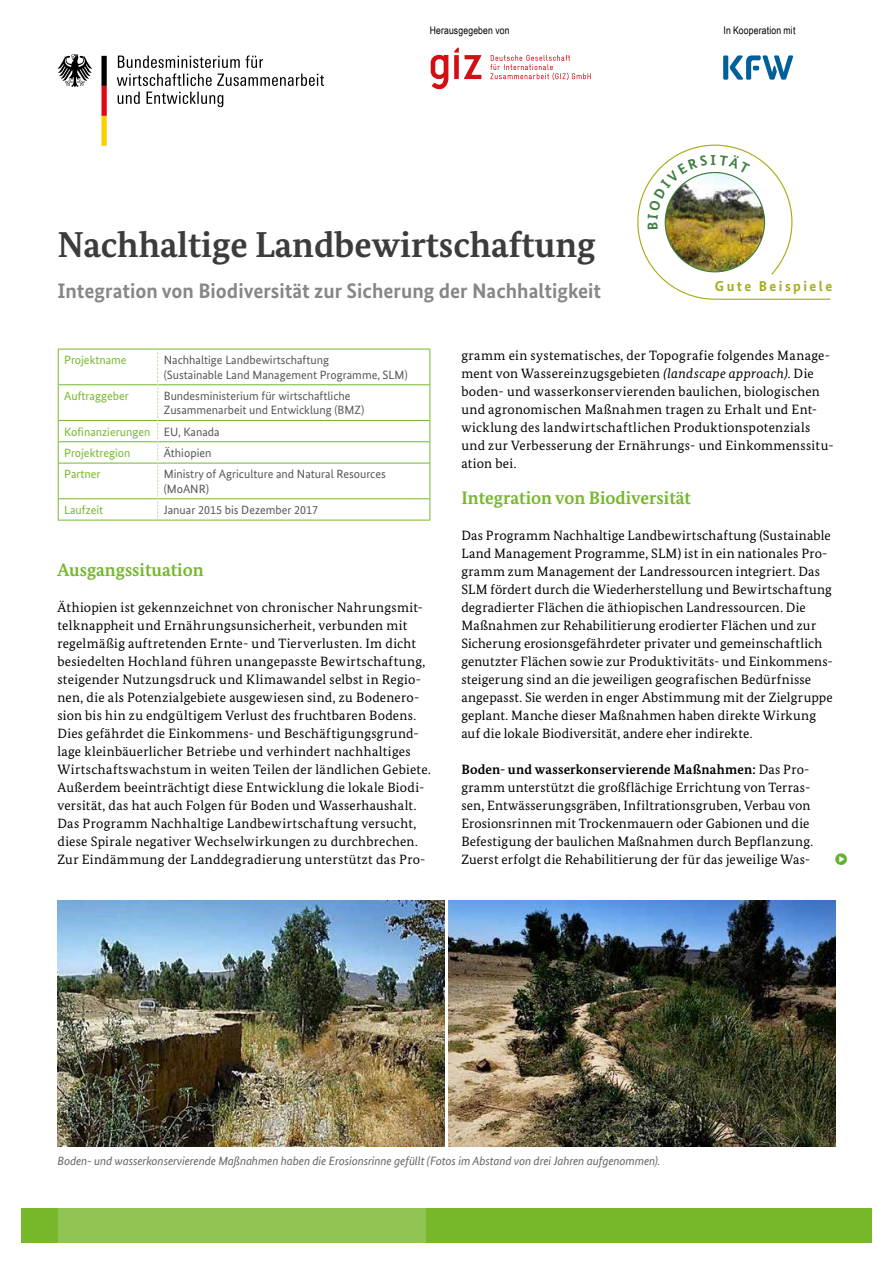
<style>
.page{position:relative;width:893px;height:1263px;background:#fff}
.page>*{position:absolute;margin:0;border:0;box-sizing:border-box;transform-origin:0 0}
.t1{font:700 36px "Bundes Serif";color:#3c3c3b}
.t2{font:700 21px "Bundes Sans";color:#878787}
.t3{font:700 18px "Bundes Serif";color:#76b82a}
.t4{font:700 14.4px "Bundes Sans";letter-spacing:.17em;color:#a8ac1a}
.t5{font:13.5px/18px "Bundes Serif";letter-spacing:.02em;color:#000}
.t6{font:12px/14.4px "Bundes Sans";color:#575756}
.t7{font:italic 12px "Bundes Sans";letter-spacing:-.01em;color:#646363}
.t8{font:12px/21.3px "Bundes Sans";color:#76b82a}
.t9{font:10.5px "Arial Narrow";letter-spacing:.015em;color:#000}
.s1{color:#575756}
.s2{font-style:italic}
.s3{font-weight:700}
</style>
<div class="page">
<div style="left:21px;top:1208px;width:851px;height:34px;background:#76b82a"></div>
<hr style="left:58px;top:349px;width:100px;height:1px;background:#76b82a">
<hr style="left:58px;top:349px;width:1px;height:36px;background:#76b82a">
<hr style="left:58px;top:385px;width:1px;height:35px;background:#76b82a">
<svg style="left:58px;top:420px;width:1px;height:43px"></svg>
<hr style="left:58px;top:463px;width:1px;height:36px;background:#76b82a">
<svg style="left:58px;top:499px;width:1px;height:21px"></svg>
<hr style="left:58px;top:520px;width:100px;height:1px;background:#76b82a">
<hr style="left:158px;top:349px;width:272px;height:1px;background:#76b82a">
<hr style="left:429px;top:349px;width:1px;height:36px;background:#76b82a">
<hr style="left:429px;top:385px;width:1px;height:35px;background:#76b82a">
<svg style="left:429px;top:420px;width:1px;height:43px"></svg>
<hr style="left:429px;top:463px;width:1px;height:36px;background:#76b82a">
<svg style="left:429px;top:499px;width:1px;height:21px"></svg>
<hr style="left:158px;top:520px;width:272px;height:1px;background:#76b82a">
<hr style="left:59px;top:384px;width:98px;height:1px;background:#76b82a">
<hr style="left:158px;top:384px;width:271px;height:1px;background:#76b82a">
<hr style="left:59px;top:420px;width:98px;height:1px;background:#76b82a">
<hr style="left:158px;top:420px;width:271px;height:1px;background:#76b82a">
<hr style="left:59px;top:441px;width:98px;height:1px;background:#76b82a">
<hr style="left:158px;top:441px;width:271px;height:1px;background:#76b82a">
<hr style="left:59px;top:463px;width:98px;height:1px;background:#76b82a">
<hr style="left:158px;top:463px;width:271px;height:1px;background:#76b82a">
<hr style="left:59px;top:498px;width:98px;height:1px;background:#76b82a">
<hr style="left:158px;top:498px;width:271px;height:1px;background:#76b82a">
<svg style="left:157px;top:349px;width:1px;height:171px"></svg>
<div style="left:58px;top:1208px;width:367px;height:34px;background:#90c553"></div>
<img style="left:57px;top:900px;width:387px;height:246px">
<img style="left:448px;top:900px;width:388px;height:246px">
<svg style="left:431px;top:55px;width:17px;height:35px"></svg>
<svg style="left:454px;top:48px;width:27px;height:31px"></svg>
<svg style="left:490px;top:55px;width:101px;height:25px"></svg>
<svg style="left:57px;top:54px;width:35px;height:33px"></svg>
<svg style="left:101px;top:56px;width:6px;height:90px"></svg>
<svg style="left:117px;top:55px;width:207px;height:31px"></svg>
<svg style="left:118px;top:92px;width:22px;height:12px"></svg>
<svg style="left:147px;top:92px;width:76px;height:15px"></svg>
<div style="left:723px;top:55px;width:5px;height:25px;background:#00609c;border-radius:2px"></div>
<svg style="left:730px;top:55px;width:63px;height:25px"></svg>
<img style="left:637px;top:144px;width:194px;height:156px">
<p class="t9" style="left:430px;top:22px;width:81px">Herausgegeben von</p>
<p class="t9" style="left:723px;top:22px;width:73px">In Kooperation mit</p>
<h1 class="t1" style="left:57px;top:223px;width:540px">Nachhaltige Landbewirtschaftung</h1>
<h2 class="t2" style="left:57px;top:278px;width:545px">Integration von Biodiversität zur Sicherung der Nachhaltigkeit</h2>
<p class="t4" style="left:715px;top:277px;width:119px">Gute Beispiele</p>
<p class="t8" style="left:64px;top:349px;width:64px">Projektname</p>
<p class="t6" style="left:164px;top:353px;width:245px">Nachhaltige Landbewirtschaftung<br>(Sustainable Land Management Programme, SLM)</p>
<p class="t8" style="left:64px;top:385px;width:66px">Auftraggeber</p>
<p class="t6" style="left:164px;top:389px;width:202px">Bundesministerium für wirtschaftliche<br>Zusammenarbeit und Entwicklung (BMZ)</p>
<p class="t8" style="left:64px;top:421px;width:157px">Kofinanzierungen <span class="s1">EU, Kanada<br></span>Projektregion</p>
<p class="t6" style="left:164px;top:446px;width:49px">Äthiopien</p>
<p class="t8" style="left:64px;top:463px;width:38px">Partner</p>
<p class="t6" style="left:164px;top:467px;width:224px">Ministry of Agriculture and Natural Resources (MoANR)</p>
<p class="t8" style="left:64px;top:499px;width:41px">Laufzeit</p>
<p class="t6" style="left:164px;top:503px;width:156px">Januar 2015 bis Dezember 2017</p>
<h3 class="t3" style="left:57px;top:559px;width:148px">Ausgangssituation</h3>
<p class="t5" style="left:57px;top:598px;width:375px">Äthiopien ist gekennzeichnet von chronischer Nahrungsmit&shy;telknappheit und Ernährungsunsicherheit, verbunden mit regelmäßig auftretenden Ernte- und Tierverlusten. Im dicht besiedelten Hochland führen unangepasste Bewirtschaftung, steigender Nutzungsdruck und Klimawandel selbst in Regio&shy;nen, die als Potenzialgebiete ausgewiesen sind, zu Bodenero&shy;sion bis hin zu endgültigem Verlust des fruchtbaren Bodens.<br>Dies gefährdet die Einkommens- und Beschäftigungsgrund&shy;lage kleinbäuerlicher Betriebe und verhindert nachhaltiges Wirtschaftswachstum in weiten Teilen der ländlichen Gebiete.<br>Außerdem beeinträchtigt diese Entwicklung die lokale Biodi&shy;versität, das hat auch Folgen für Boden und Wasserhaushalt.<br>Das Programm Nachhaltige Landbewirtschaftung versucht, diese Spirale negativer Wechselwirkungen zu durchbrechen.<br>Zur Eindämmung der Landdegradierung unterstützt das Pro-</p>
<p class="t5" style="left:461px;top:346px;width:374px">gramm ein systematisches, der Topografie folgendes Manage&shy;ment von Wassereinzugsgebieten <span class="s2">(landscape approach)</span>. Die boden- und wasserkonservierenden baulichen, biologischen und agronomischen Maßnahmen tragen zu Erhalt und Ent&shy;wicklung des landwirtschaftlichen Produktionspotenzials und zur Verbesserung der Ernährungs- und Einkommenssitu&shy;ation bei.</p>
<h3 class="t3" style="left:461px;top:487px;width:231px">Integration von Biodiversität</h3>
<p class="t5" style="left:461px;top:526px;width:373px">Das Programm Nachhaltige Landbewirtschaftung (Sustainable Land Management Programme, SLM) ist in ein nationales Pro&shy;gramm zum Management der Landressourcen integriert. Das SLM fördert durch die Wiederherstellung und Bewirtschaftung degradierter Flächen die äthiopischen Landressourcen. Die Maßnahmen zur Rehabilitierung erodierter Flächen und zur Sicherung erosionsgefährdeter privater und gemeinschaftlich genutzter Flächen sowie zur Produktivitäts- und Einkommens&shy;steigerung sind an die jeweiligen geografischen Bedürfnisse angepasst. Sie werden in enger Abstimmung mit der Zielgruppe geplant. Manche dieser Maßnahmen haben direkte Wirkung auf die lokale Biodiversität, andere eher indirekte.</p>
<p class="t5" style="left:461px;top:760px;width:353px"><span class="s3">Boden- und wasserkonservierende Maßnahmen:</span> Das Pro&shy;gramm unterstützt die großflächige Errichtung von Terras&shy;sen, Entwässerungsgräben, Infiltrationsgruben, Verbau von Erosionsrinnen mit Trockenmauern oder Gabionen und die Befestigung der baulichen Maßnahmen durch Bepflanzung.<br>Zuerst erfolgt die Rehabilitierung der für das jeweilige Was-</p>
<p class="t7" style="left:57px;top:1153px;width:605px">Boden- und wasserkonservierende Maßnahmen haben die Erosionsrinne gefüllt (Fotos im Abstand von drei Jahren aufgenommen).</p>
</div>
